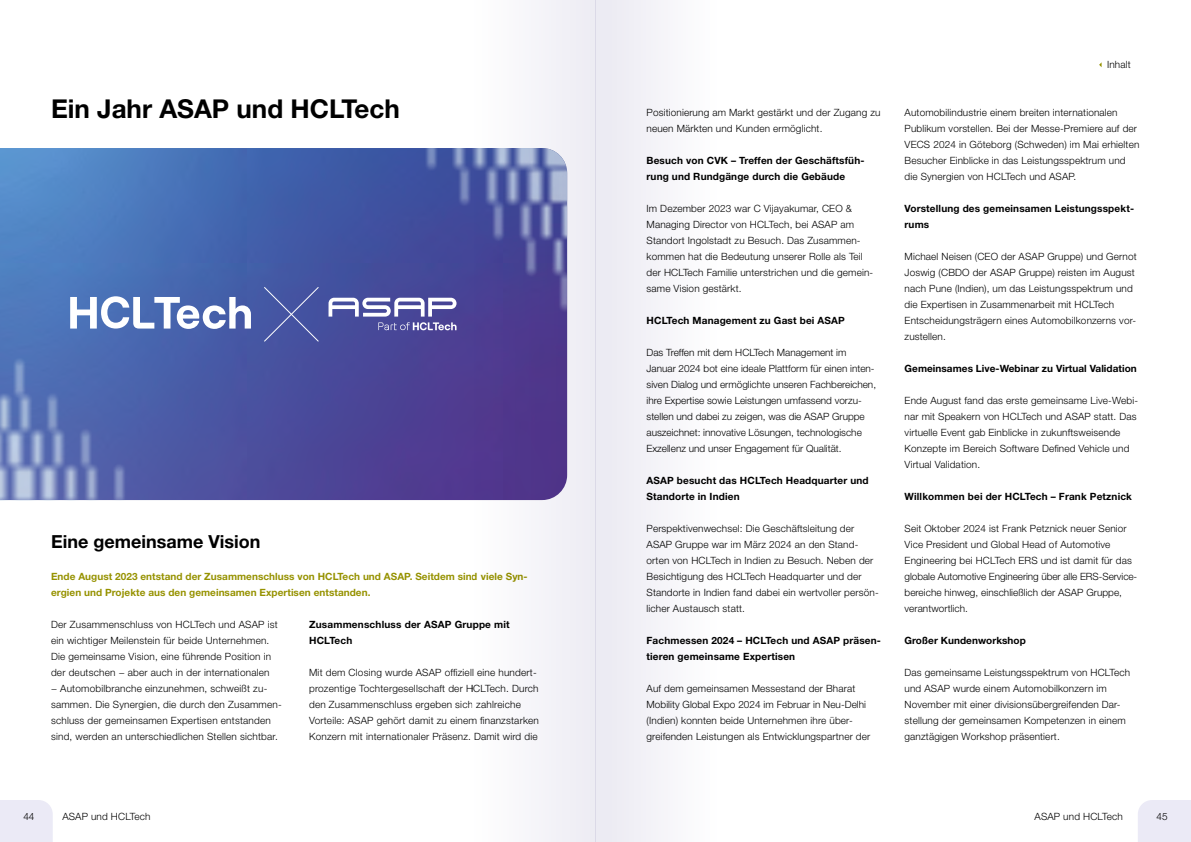
<style>
.page{position:relative;width:1191px;height:842px;background:#fff}
.page>*{position:absolute;margin:0;border:0;box-sizing:border-box;transform-origin:0 0}
.t1{font:700 26px "Helvetica Neue LT Std";color:#000}
.t2{font:700 18px "Helvetica Neue LT Std";color:#000}
.t3{font:300 10px/16px "Helvetica Neue LT Std";letter-spacing:.015em;color:#000}
.t4{font:700 10px/16px "Helvetica Neue LT Std";letter-spacing:.015em;color:#000}
.t5{font:700 10px/16px "Helvetica Neue LT Std";letter-spacing:.005em;color:#969200}
</style>
<div class="page">
<img style="left:130px;top:148px;width:342px;height:352px">
<img style="left:0;top:148px;width:130px;height:352px">
<img style="left:353px;top:148px;width:119px;height:349px">
<svg style="left:328px;top:298px;width:128px;height:32px"></svg>
<svg style="left:70px;top:296px;width:181px;height:33px"></svg>
<div style="left:0;top:800px;width:53px;height:42px;background:#ebeaf6"></div>
<div style="left:1138px;top:800px;width:53px;height:42px;background:#ebeaf6"></div>
<svg style="left:263px;top:286px;width:57px;height:57px;background:#4d5ba5"></svg>
<svg style="left:472px;top:0;width:123px;height:842px"></svg>
<div style="left:595px;top:0;width:66px;height:842px;background:#efeef5"></div>
<h1 class="t1" style="left:51px;top:93px;width:350px">Ein Jahr ASAP und HCLTech</h1>
<h2 class="t2" style="left:51px;top:531px;width:211px">Eine gemeinsame Vision</h2>
<p class="t5" style="left:51px;top:568px;width:478px">Ende August 2023 entstand der Zusammenschluss von HCLTech und ASAP. Seitdem sind viele Syn&shy;ergien und Projekte aus den gemeinsamen Expertisen entstanden.</p>
<p class="t3" style="left:51px;top:616px;width:232px">Der Zusammenschluss von HCLTech und ASAP ist ein wichtiger Meilenstein für beide Unternehmen.<br>Die gemeinsame Vision, eine führende Position in der deutschen − aber auch in der internationalen<br>− Automobilbranche einzunehmen, schweißt zu&shy;sammen. Die Synergien, die durch den Zusammen&shy;schluss der gemeinsamen Expertisen entstanden sind, werden an unterschiedlichen Stellen sichtbar.</p>
<p class="t4" style="left:309px;top:616px;width:202px">Zusammenschluss der ASAP Gruppe mit<br>HCLTech</p>
<p class="t3" style="left:309px;top:664px;width:231px">Mit dem Closing wurde ASAP offiziell eine hundert&shy;prozentige Tochtergesellschaft der HCLTech. Durch den Zusammenschluss ergeben sich zahlreiche Vorteile: ASAP gehört damit zu einem finanzstarken Konzern mit internationaler Präsenz. Damit wird die</p>
<p class="t3" style="left:646px;top:104px;width:235px">Positionierung am Markt gestärkt und der Zugang zu neuen Märkten und Kunden ermöglicht.</p>
<p class="t4" style="left:646px;top:152px;width:219px">Besuch von CVK – Treffen der Geschäftsfüh&shy;rung und Rundgänge durch die Gebäude</p>
<p class="t3" style="left:646px;top:200px;width:228px">Im Dezember 2023 war C Vijayakumar, CEO &amp; Managing Director von HCLTech, bei ASAP am Standort Ingolstadt zu Besuch. Das Zusammen&shy;kommen hat die Bedeutung unserer Rolle als Teil der HCLTech Familie unterstrichen und die gemein&shy;same Vision gestärkt.</p>
<p class="t4" style="left:646px;top:312px;width:200px">HCLTech Management zu Gast bei ASAP</p>
<p class="t3" style="left:646px;top:344px;width:231px">Das Treffen mit dem HCLTech Management im Januar 2024 bot eine ideale Plattform für einen inten&shy;siven Dialog und ermöglichte unseren Fachbereichen, ihre Expertise sowie Leistungen umfassend vorzu&shy;stellen und dabei zu zeigen, was die ASAP Gruppe auszeichnet: innovative Lösungen, technologische Exzellenz und unser Engagement für Qualität.</p>
<p class="t4" style="left:646px;top:472px;width:224px">ASAP besucht das HCLTech Headquarter und<br>Standorte in Indien</p>
<p class="t3" style="left:646px;top:520px;width:234px">Perspektivenwechsel: Die Geschäftsleitung der ASAP Gruppe war im März 2024 an den Stand&shy;orten von HCLTech in Indien zu Besuch. Neben der Besichtigung des HCLTech Headquarter und der Standorte in Indien fand dabei ein wertvoller persön&shy;licher Austausch statt.</p>
<p class="t4" style="left:646px;top:632px;width:236px">Fachmessen 2024 – HCLTech und ASAP präsen&shy;tieren gemeinsame Expertisen</p>
<p class="t3" style="left:646px;top:680px;width:225px">Auf dem gemeinsamen Messestand der Bharat Mobility Global Expo 2024 im Februar in Neu-Delhi (Indien) konnten beide Unternehmen ihre über&shy;greifenden Leistungen als Entwicklungspartner der</p>
<p class="t3" style="left:1107px;top:56px;width:25px">Inhalt</p>
<p class="t3" style="left:904px;top:104px;width:236px">Automobilindustrie einem breiten internationalen Publikum vorstellen. Bei der Messe-Premiere auf der VECS 2024 in Göteborg (Schweden) im Mai erhielten Besucher Einblicke in das Leistungsspektrum und die Synergien von HCLTech und ASAP.</p>
<p class="t4" style="left:904px;top:200px;width:231px">Vorstellung des gemeinsamen Leistungsspekt&shy;rums</p>
<p class="t3" style="left:904px;top:248px;width:234px">Michael Neisen (CEO der ASAP Gruppe) und Gernot Joswig (CBDO der ASAP Gruppe) reisten im August nach Pune (Indien), um das Leistungsspektrum und die Expertisen in Zusammenarbeit mit HCLTech Entscheidungsträgern eines Automobilkonzerns vor&shy;zustellen.</p>
<p class="t4" style="left:904px;top:360px;width:234px">Gemeinsames Live-Webinar zu Virtual Validation</p>
<p class="t3" style="left:904px;top:392px;width:235px">Ende August fand das erste gemeinsame Live-Webi&shy;nar mit Speakern von HCLTech und ASAP statt. Das virtuelle Event gab Einblicke in zukunftsweisende Konzepte im Bereich Software Defined Vehicle und Virtual Validation.</p>
<p class="t4" style="left:904px;top:488px;width:229px">Willkommen bei der HCLTech – Frank Petznick</p>
<p class="t3" style="left:904px;top:520px;width:234px">Seit Oktober 2024 ist Frank Petznick neuer Senior Vice President und Global Head of Automotive Engineering bei HCLTech ERS und ist damit für das globale Automotive Engineering über alle ERS-Service&shy;bereiche hinweg, einschließlich der ASAP Gruppe, verantwortlich.</p>
<p class="t4" style="left:904px;top:632px;width:123px">Großer Kundenworkshop</p>
<p class="t3" style="left:904px;top:664px;width:227px">Das gemeinsame Leistungsspektrum von HCLTech und ASAP wurde einem Automobilkonzern im November mit einer divisionsübergreifenden Dar&shy;stellung der gemeinsamen Kompetenzen in einem ganztägigen Workshop präsentiert.</p>
<p class="t3" style="left:62px;top:808px;width:90px">ASAP und HCLTech</p>
<p class="t3" style="left:1034px;top:808px;width:90px">ASAP und HCLTech</p>
<p class="t3" style="left:23px;top:808px;width:13px">44</p>
<p class="t3" style="left:1156px;top:808px;width:13px">45</p>
</div>
